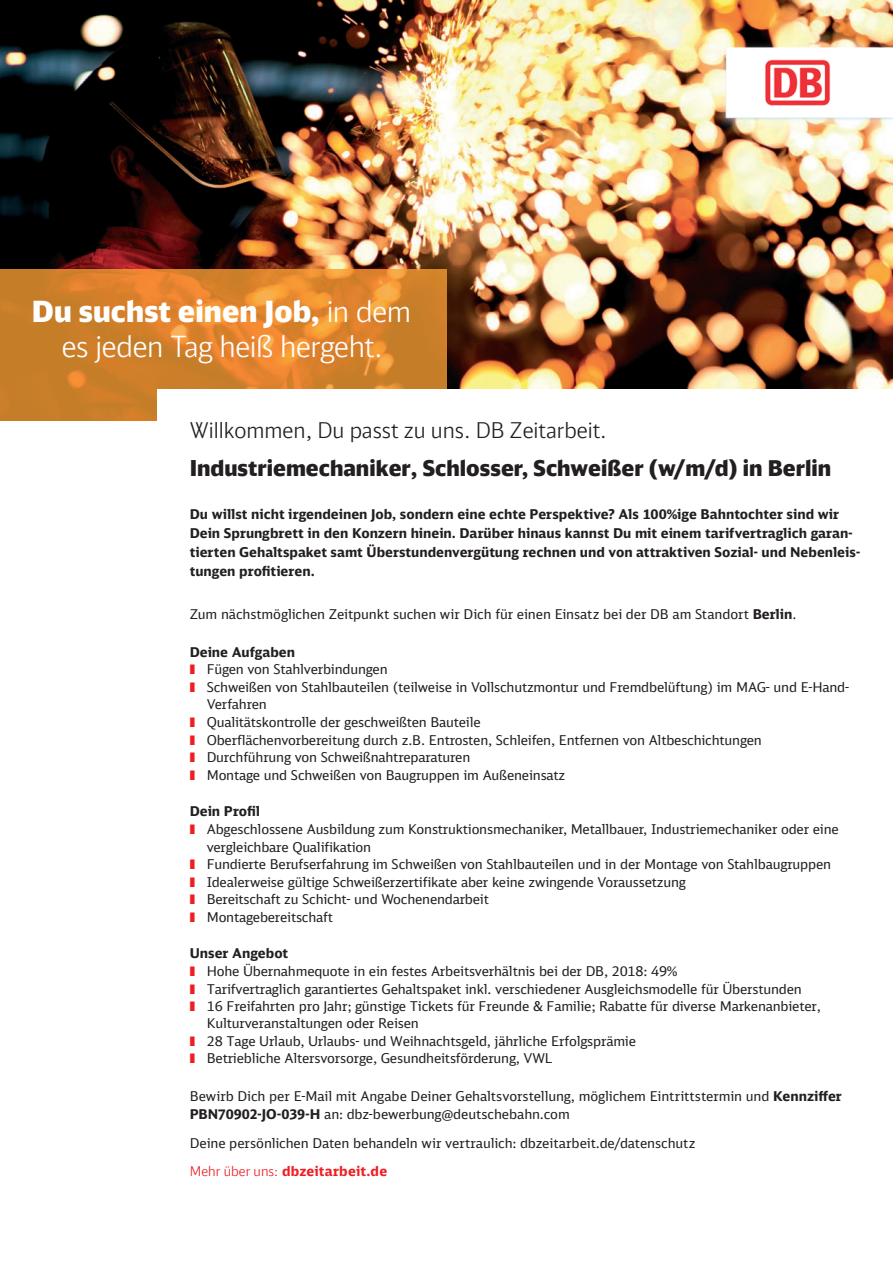
<style>
.page{position:relative;width:893px;height:1263px;background:#fff}
.page>*{position:absolute;margin:0;border:0;box-sizing:border-box;transform-origin:0 0}
.t1{font:300 29.25px/35.1px "DB Head";letter-spacing:-.01em;color:#fff;text-align:center}
.t2{font:900 21.75px "DB Head";color:#231f20}
.t3{font:300 21.75px "DB Head";color:#231f20}
.t4{font:13.5px/18.9px "DB Sans";letter-spacing:-.015em;color:#231f20}
.t5{font:700 13.5px/18.9px "DB Sans";color:#231f20}
.s1{font-weight:900}
.s2{font-weight:700}
.s3{color:#ee1d23}
.s4{font-family:"DB Head";font-weight:300;color:#ee1d23}
.s5{font-weight:700;color:#ee1d23}
</style>
<div class="page">
<img style="left:0;top:0;width:893px;height:389px">
<svg style="left:0;top:269px;width:446px;height:152px;background:#d6832c"></svg>
<div style="left:158px;top:389px;width:735px;height:33px;background:#fff"></div>
<img style="left:495px;top:0;width:398px;height:166px">
<h1 class="t1" style="left:32px;top:293px;width:381px"><span class="s1">Du suchst einen Job,</span> in dem es jeden Tag heiß hergeht.</h1>
<h2 class="t3" style="left:190px;top:417px;width:418px">Willkommen, Du passt zu uns. DB Zeitarbeit.</h2>
<h2 class="t2" style="left:190px;top:454px;width:643px">Industriemechaniker, Schlosser, Schweißer (w/m/d) in Berlin</h2>
<p class="t5" style="left:190px;top:504px;width:672px">Du willst nicht irgendeinen Job, sondern eine echte Perspektive? Als 100%ige Bahntochter sind wir Dein Sprungbrett in den Konzern hinein. Darüber hinaus kannst Du mit einem tarifvertraglich garan&shy;tierten Gehaltspaket samt Überstundenvergütung rechnen und von attraktiven Sozial- und Nebenleis&shy;tungen profitieren.</p>
<p class="t4" style="left:190px;top:604px;width:608px">Zum nächstmöglichen Zeitpunkt suchen wir Dich für einen Einsatz bei der DB am Standort <span class="s2">Berlin</span>.</p>
<p class="t5" style="left:190px;top:642px;width:107px">Deine Aufgaben</p>
<p class="t4" style="left:190px;top:660px;width:199px"><span class="s3">❚❚</span> Fügen von Stahlverbindungen</p>
<p class="t4" style="left:190px;top:677px;width:661px"><span class="s3">❚❚</span> Schweißen von Stahlbauteilen (teilweise in Vollschutzmontur und Fremdbelüftung) im MAG- und E-Hand-</p>
<p class="t4" style="left:207px;top:695px;width:62px">Verfahren</p>
<p class="t4" style="left:190px;top:712px;width:293px"><span class="s3">❚❚</span> Qualitätskontrolle der geschweißten Bauteile</p>
<p class="t4" style="left:190px;top:730px;width:574px"><span class="s3">❚❚</span> Oberflächenvorbereitung durch z.B. Entrosten, Schleifen, Entfernen von Altbeschichtungen</p>
<p class="t4" style="left:190px;top:747px;width:282px"><span class="s3">❚❚</span> Durchführung von Schweißnahtreparaturen</p>
<p class="t4" style="left:190px;top:765px;width:377px"><span class="s3">❚❚</span> Montage und Schweißen von Baugruppen im Außeneinsatz</p>
<p class="t5" style="left:190px;top:802px;width:72px">Dein Profil</p>
<p class="t4" style="left:190px;top:819px;width:651px"><span class="s3">❚❚</span> Abgeschlossene Ausbildung zum Konstruktionsmechaniker, Metallbauer, Industriemechaniker oder eine</p>
<p class="t4" style="left:207px;top:837px;width:166px">vergleichbare Qualifikation</p>
<p class="t4" style="left:190px;top:854px;width:643px"><span class="s3">❚❚</span> Fundierte Berufserfahrung im Schweißen von Stahlbauteilen und in der Montage von Stahlbaugruppen</p>
<p class="t4" style="left:190px;top:872px;width:498px"><span class="s3">❚❚</span> Idealerweise gültige Schweißerzertifikate aber keine zwingende Voraussetzung</p>
<p class="t4" style="left:190px;top:890px;width:301px"><span class="s3">❚❚</span> Bereitschaft zu Schicht- und Wochenendarbeit</p>
<p class="t4" style="left:190px;top:907px;width:145px"><span class="s3">❚❚</span> Montagebereitschaft</p>
<p class="t5" style="left:190px;top:944px;width:100px">Unser Angebot</p>
<p class="t4" style="left:190px;top:961px;width:489px"><span class="s3">❚</span> Hohe Übernahmequote in ein festes Arbeitsverhältnis bei der DB, 2018: 49%</p>
<p class="t4" style="left:190px;top:979px;width:614px"><span class="s3">❚</span> Tarifvertraglich garantiertes Gehaltspaket inkl. verschiedener Ausgleichsmodelle für Überstunden</p>
<p class="t4" style="left:190px;top:996px;width:633px"><span class="s3">❚</span> 16 Freifahrten pro Jahr; günstige Tickets für Freunde &amp; Familie; Rabatte für diverse Markenanbieter,</p>
<p class="t4" style="left:207px;top:1014px;width:214px">Kulturveranstaltungen oder Reisen</p>
<p class="t4" style="left:190px;top:1031px;width:448px"><span class="s3">❚</span> 28 Tage Urlaub, Urlaubs- und Weihnachtsgeld, jährliche Erfolgsprämie</p>
<p class="t4" style="left:190px;top:1049px;width:364px"><span class="s3">❚</span> Betriebliche Altersvorsorge, Gesundheitsförderung, VWL</p>
<p class="t4" style="left:190px;top:1086px;width:654px">Bewirb Dich per E-Mail mit Angabe Deiner Gehaltsvorstellung, möglichem Eintrittstermin und <span class="s2">Kennziffer<br>PBN70902-JO-039-H</span> an: dbz-bewerbung@deutschebahn.com</p>
<p class="t4" style="left:190px;top:1129px;width:507px;line-height:27.8px">Deine persönlichen Daten behandeln wir vertraulich: dbzeitarbeit.de/datenschutz<br><span class="s4">Mehr über uns:</span> <span class="s5">dbzeitarbeit.de</span></p>
</div>
